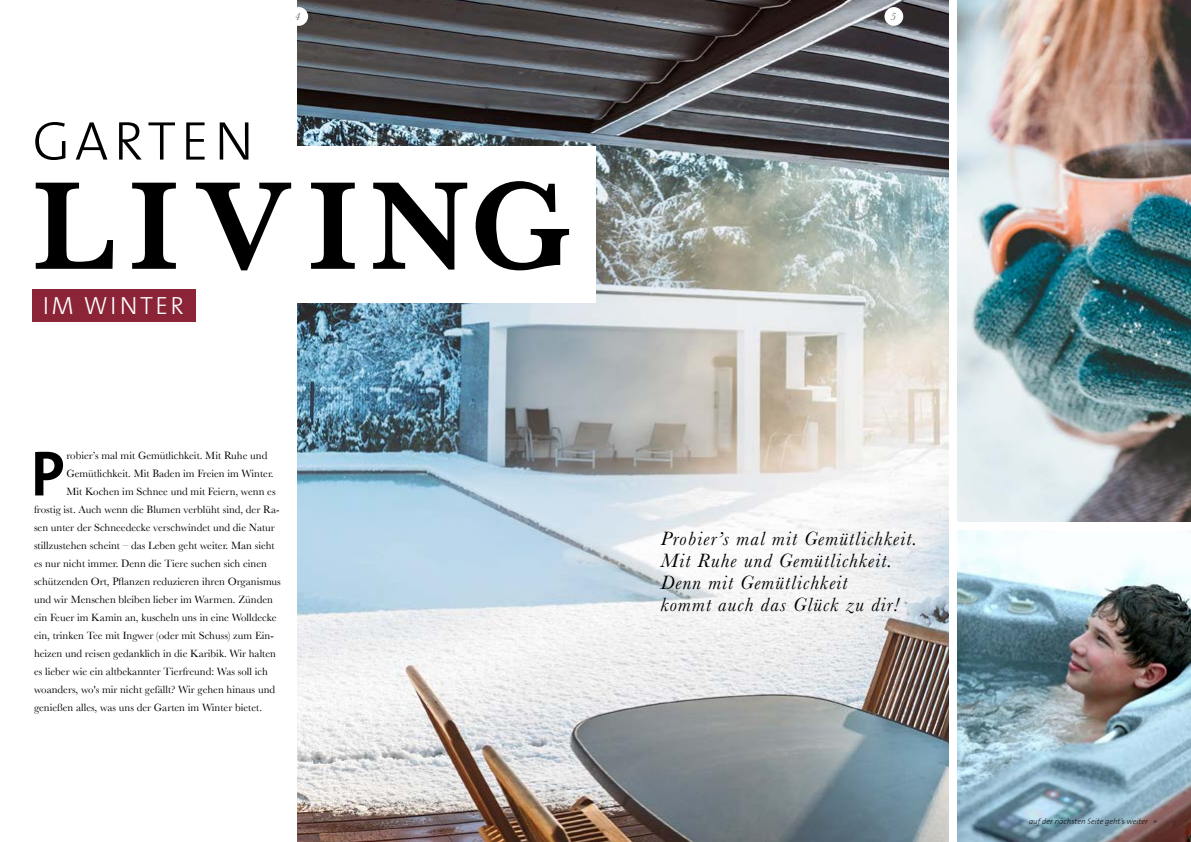
<style>
.page{position:relative;width:1191px;height:842px;background:#fff}
.page>*{position:absolute;margin:0;border:0;box-sizing:border-box;transform-origin:0 0}
.t1{font:600 130.1px "Baskerville";letter-spacing:.1em;color:#000}
.t2{font:700 64.3px "The Sans B7";color:#000}
.t3{font:300 55px "The Sans B3";letter-spacing:.09em;color:#000}
.t4{font:300 25px "The Sans B3";letter-spacing:.1em;color:#fff}
.t5{font:italic 20px/22px "Baskerville";letter-spacing:.06em;color:#000}
.t6{font:11px "Baskerville";color:#000}
.t7{font:italic 11px "Baskerville";color:#6a6b6b}
.t8{font:italic 200 8px "The Sans B2";color:#000}
</style>
<div class="page">
<img style="left:298px;top:0;width:651px;height:842px">
<div style="left:266px;top:146px;width:329px;height:157px;background:#fff"></div>
<div style="left:33px;top:289px;width:163px;height:33px;background:#8b2437"></div>
<img style="left:957px;top:530px;width:234px;height:312px">
<img style="left:957px;top:0;width:234px;height:522px">
<div style="left:289px;top:7px;width:19px;height:19px;background:#fff;border-radius:50%"></div>
<div style="left:884px;top:7px;width:19px;height:19px;background:#fff;border-radius:50%"></div>
<h3 class="t3" style="left:33px;top:113px;width:223px">GARTEN</h3>
<p class="t7" style="left:295px;top:9px;width:7px">4</p>
<p class="t7" style="left:890px;top:9px;width:7px">5</p>
<h1 class="t1" style="left:33px;top:135px;width:538px">LIVING</h1>
<h3 class="t4" style="left:43px;top:293px;width:143px">IM WINTER</h3>
<h2 class="t2" style="left:31px;top:440px;width:35px">P</h2>
<p class="t6" style="left:66px;top:449px;width:202px">robier’s mal mit Gemütlichkeit. Mit Ruhe und</p>
<p class="t6" style="left:66px;top:467px;width:209px">Gemütlichkeit. Mit Baden im Freien im Winter.</p>
<p class="t6" style="left:66px;top:485px;width:211px">Mit Kochen im Schnee und mit Feiern, wenn es</p>
<p class="t6" style="left:34px;top:503px;width:247px">frostig ist. Auch wenn die Blumen verblüht sind, der Ra-</p>
<p class="t6" style="left:34px;top:521px;width:242px">sen unter der Schneedecke verschwindet und die Natur</p>
<p class="t6" style="left:34px;top:539px;width:242px">stillzustehen scheint – das Leben geht weiter. Man sieht</p>
<p class="t6" style="left:34px;top:557px;width:234px">es nur nicht immer. Denn die Tiere suchen sich einen</p>
<p class="t6" style="left:34px;top:575px;width:248px">schützenden Ort, Pflanzen reduzieren ihren Organismus</p>
<p class="t6" style="left:34px;top:593px;width:240px">und wir Menschen bleiben lieber im Warmen. Zünden</p>
<p class="t6" style="left:34px;top:611px;width:244px">ein Feuer im Kamin an, kuscheln uns in eine Wolldecke</p>
<p class="t6" style="left:34px;top:629px;width:241px">ein, trinken Tee mit Ingwer (oder mit Schuss) zum Ein-</p>
<p class="t6" style="left:34px;top:647px;width:243px">heizen und reisen gedanklich in die Karibik. Wir halten</p>
<p class="t6" style="left:34px;top:665px;width:235px">es lieber wie ein altbekannter Tierfreund: Was soll ich</p>
<p class="t6" style="left:34px;top:683px;width:243px">woanders, wo's mir nicht gefällt? Wir gehen hinaus und</p>
<p class="t6" style="left:34px;top:701px;width:229px">genießen alles, was uns der Garten im Winter bietet.</p>
<h3 class="t5" style="left:660px;top:527px;width:258px">Probier’s mal mit Gemütlichkeit.<br>Mit Ruhe und Gemütlichkeit.<br>Denn mit Gemütlichkeit<br>kommt auch das Glück zu dir!</h3>
<p class="t8" style="left:1029px;top:817px;width:129px">auf der nächsten Seite geht’s weiter »</p>
</div>
